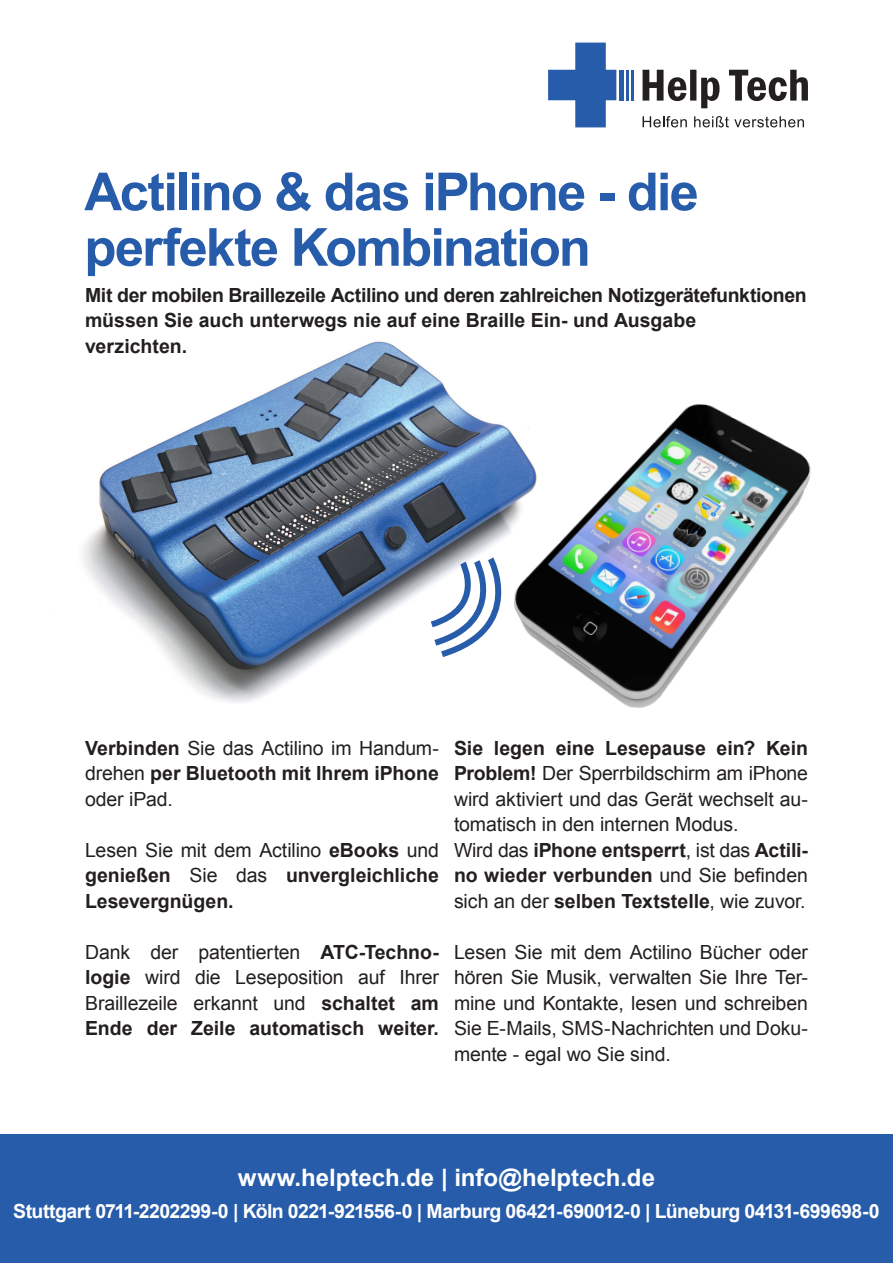
<style>
.page{position:relative;width:893px;height:1263px;background:#fff}
.page>*{position:absolute;margin:0;border:0;box-sizing:border-box;transform-origin:0 0}
.t1{font:700 52.5px/55.5px "Arial";letter-spacing:-.035em;color:#275caa}
.t2{font:700 24px "Arial";color:#fff}
.t3{font:19.5px/25.5px "Arial";letter-spacing:-.005em;color:#231f20;text-align:justify}
.t4{font:700 19.5px/25.5px "Arial";letter-spacing:-.005em;color:#231f20;text-align:justify}
.t5{font:700 19.5px "Arial";letter-spacing:-.03em;color:#fff}
.s1{font-weight:700}
.s2{font-weight:400}
</style>
<div class="page">
<svg style="left:643px;top:70px;width:165px;height:38px"></svg>
<hr style="left:631px;top:70px;width:3px;height:30px;background:#275caa">
<hr style="left:626px;top:70px;width:3px;height:30px;background:#275caa">
<div style="left:619px;top:70px;width:5px;height:30px;background:#275caa"></div>
<svg style="left:548px;top:43px;width:68px;height:84px"></svg>
<svg style="left:643px;top:116px;width:44px;height:11px"></svg>
<svg style="left:694px;top:116px;width:110px;height:11px"></svg>
<div style="left:0;top:1134px;width:893px;height:129px;background:#275caa"></div>
<img style="left:83px;top:341px;width:412px;height:362px">
<img style="left:495px;top:404px;width:316px;height:304px">
<svg style="left:424px;top:553px;width:103px;height:109px"></svg>
<p class="t1" style="left:84px;top:166px;width:616px">Actilino &amp; das iPhone - die perfekte Kombination</p>
<p class="t4" style="left:85px;top:283px;width:723px">Mit der mobilen Braillezeile Actilino und deren zahlreichen Notizgerätefunktionen müssen Sie auch unterwegs nie auf eine Braille Ein- und Ausgabe</p>
<p class="t4" style="left:85px;top:334px;width:104px">verzichten.</p>
<p class="t3" style="left:85px;top:735px;width:355px"><span class="s1">Verbinden</span> Sie das Actilino im Handum&shy;drehen <span class="s1">per Bluetooth mit Ihrem iPhone </span>oder iPad.</p>
<p class="t4" style="left:85px;top:838px;width:355px"><span class="s2">Lesen Sie mit dem Actilino</span> eBooks <span class="s2">und </span>genießen <span class="s2">Sie das</span> unvergleichliche Lesevergnügen.</p>
<p class="t3" style="left:85px;top:939px;width:355px">Dank der patentierten <span class="s1">ATC-Techno&shy;logie</span> wird die Leseposition auf Ihrer Braillezeile erkannt und <span class="s1">schaltet am Ende der Zeile automatisch weiter.</span></p>
<p class="t3" style="left:454px;top:735px;width:355px"><span class="s1">Sie legen eine Lesepause ein? Kein Problem!</span> Der Sperrbildschirm am iPhone wird aktiviert und das Gerät wechselt au&shy;tomatisch in den internen Modus.</p>
<p class="t4" style="left:454px;top:838px;width:355px"><span class="s2">Wird das</span> iPhone entsperrt<span class="s2">, ist das</span> Actili&shy;no wieder verbunden <span class="s2">und Sie befinden sich an der</span> selben Textstelle<span class="s2">, wie zuvor.</span></p>
<p class="t3" style="left:454px;top:939px;width:355px">Lesen Sie mit dem Actilino Bücher oder hören Sie Musik, verwalten Sie Ihre Ter&shy;mine und Kontakte, lesen und schreiben Sie E-Mails, SMS-Nachrichten und Doku&shy;mente - egal wo Sie sind.</p>
<p class="t2" style="left:238px;top:1161px;width:419px">www.helptech.de | info@helptech.de</p>
<p class="t5" style="left:13px;top:1198px;width:868px">Stuttgart 0711-2202299-0 | Köln 0221-921556-0 | Marburg 06421-690012-0 | Lüneburg 04131-699698-0</p>
</div>
